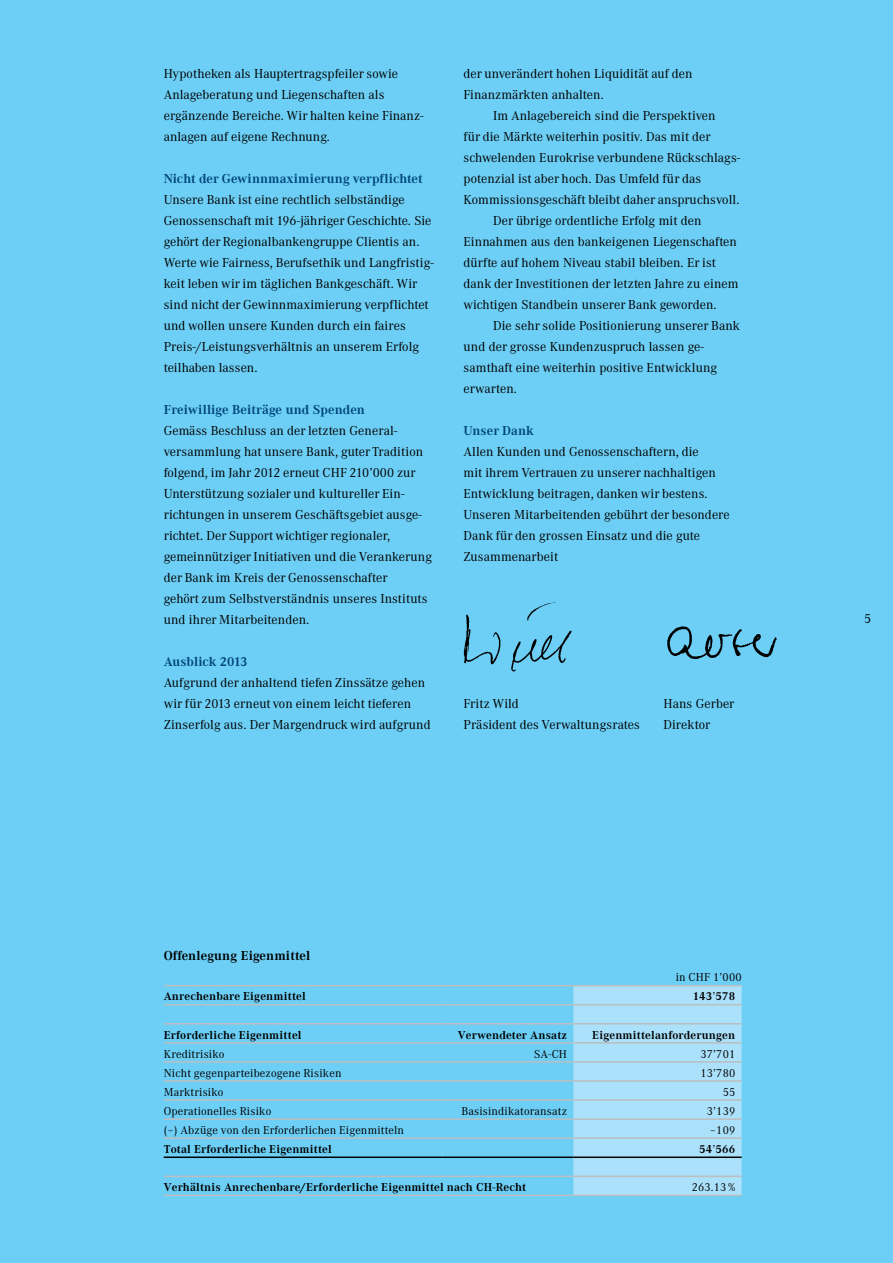
<style>
.page{position:relative;width:893px;height:1263px;background:#6dcff6}
.page>*{position:absolute;margin:0;border:0;box-sizing:border-box;transform-origin:0 0}
.t1{font:12.75px/21px "Corporate ABQ";letter-spacing:.01em;color:#000}
.t2{font:700 12.75px "Corporate ABQ";letter-spacing:.01em;color:#004579}
.t3{font:700 12.75px "Corporate ABQ";letter-spacing:.01em;color:#000}
.t4{font:700 11.25px "Corporate ABQ";letter-spacing:.015em;color:#000}
.t5{font:11.25px "Corporate ABQ";letter-spacing:.015em;color:#000}
.s1{font-weight:400}
</style>
<div class="page">
<img style="left:667px;top:626px;width:110px;height:33px">
<img style="left:463px;top:601px;width:109px;height:71px">
<div style="left:573px;top:986px;width:169px;height:209px;background:#abe1fa"></div>
<hr style="left:164px;top:1004px;width:278px;height:1px;background:#bcbec0">
<hr style="left:442px;top:1004px;width:131px;height:1px;background:#bcbec0">
<hr style="left:573px;top:1004px;width:169px;height:1px;background:#bcbec0">
<hr style="left:164px;top:1023px;width:278px;height:1px;background:#bcbec0">
<hr style="left:442px;top:1023px;width:131px;height:1px;background:#bcbec0">
<hr style="left:573px;top:1023px;width:169px;height:1px;background:#bcbec0">
<hr style="left:164px;top:1042px;width:278px;height:1px;background:#bcbec0">
<hr style="left:442px;top:1042px;width:131px;height:1px;background:#bcbec0">
<hr style="left:573px;top:1042px;width:169px;height:1px;background:#bcbec0">
<hr style="left:164px;top:1061px;width:278px;height:2px;background:#bcbec0">
<hr style="left:442px;top:1061px;width:131px;height:2px;background:#bcbec0">
<hr style="left:573px;top:1061px;width:169px;height:2px;background:#bcbec0">
<hr style="left:164px;top:1080px;width:278px;height:2px;background:#bcbec0">
<hr style="left:442px;top:1080px;width:131px;height:2px;background:#bcbec0">
<hr style="left:573px;top:1080px;width:169px;height:2px;background:#bcbec0">
<hr style="left:164px;top:1099px;width:278px;height:2px;background:#bcbec0">
<hr style="left:442px;top:1099px;width:131px;height:2px;background:#bcbec0">
<hr style="left:573px;top:1099px;width:169px;height:2px;background:#bcbec0">
<hr style="left:164px;top:1118px;width:278px;height:2px;background:#bcbec0">
<hr style="left:442px;top:1118px;width:131px;height:2px;background:#bcbec0">
<hr style="left:573px;top:1118px;width:169px;height:2px;background:#bcbec0">
<hr style="left:164px;top:1175px;width:278px;height:2px;background:#bcbec0">
<hr style="left:442px;top:1175px;width:131px;height:2px;background:#bcbec0">
<hr style="left:573px;top:1175px;width:169px;height:2px;background:#bcbec0">
<hr style="left:164px;top:1195px;width:278px;height:1px;background:#bcbec0">
<hr style="left:442px;top:1195px;width:131px;height:1px;background:#bcbec0">
<hr style="left:573px;top:1195px;width:169px;height:1px;background:#bcbec0">
<hr style="left:164px;top:1137px;width:278px;height:2px;background:#bcbec0">
<hr style="left:442px;top:1137px;width:131px;height:2px;background:#bcbec0">
<hr style="left:573px;top:1137px;width:169px;height:2px;background:#bcbec0">
<hr style="left:164px;top:1156px;width:278px;height:2px;background:#000">
<hr style="left:442px;top:1156px;width:131px;height:2px;background:#000">
<hr style="left:573px;top:1156px;width:169px;height:2px;background:#000">
<hr style="left:164px;top:985px;width:278px;height:1px;background:#bcbec0">
<hr style="left:442px;top:985px;width:131px;height:1px;background:#bcbec0">
<hr style="left:573px;top:985px;width:169px;height:1px;background:#bcbec0">
<p class="t1" style="left:164px;top:63px;width:261px">Hypotheken als Hauptertragspfeiler sowie Anlageberatung und Liegenschaften als ergänzende Bereiche. Wir halten keine Finanz&shy;anlagen auf eigene Rechnung.</p>
<p class="t2" style="left:164px;top:171px;width:261px">Nicht der Gewinnmaximierung verpflichtet</p>
<p class="t1" style="left:164px;top:189px;width:272px">Unsere Bank ist eine rechtlich selbständige Genossenschaft mit 196-jähriger Geschichte. Sie gehört der Regionalbankengruppe Clientis an.<br>Werte wie Fairness, Berufsethik und Langfristig&shy;keit leben wir im täglichen Bankgeschäft. Wir sind nicht der Gewinnmaximierung verpflichtet und wollen unsere Kunden durch ein faires Preis-/Leistungsverhältnis an unserem Erfolg teilhaben lassen.</p>
<p class="t2" style="left:164px;top:402px;width:203px">Freiwillige Beiträge und Spenden</p>
<p class="t1" style="left:164px;top:420px;width:270px">Gemäss Beschluss an der letzten General&shy;versammlung hat unsere Bank, guter Tradition folgend, im Jahr 2012 erneut CHF 210’000 zur Unterstützung sozialer und kultureller Ein&shy;richtungen in unserem Geschäftsgebiet ausge&shy;richtet. Der Support wichtiger regionaler, gemeinnütziger Initiativen und die Verankerung der Bank im Kreis der Genossenschafter<br>gehört zum Selbstverständnis unseres Instituts und ihrer Mitarbeitenden.</p>
<p class="t2" style="left:164px;top:654px;width:85px">Ausblick 2013</p>
<p class="t1" style="left:164px;top:672px;width:268px">Aufgrund der anhaltend tiefen Zinssätze gehen wir für 2013 erneut von einem leicht tieferen<br>Zinserfolg aus. Der Margendruck wird aufgrund</p>
<p class="t1" style="left:463px;top:63px;width:231px">der unverändert hohen Liquidität auf den<br>Finanzmärkten anhalten.</p>
<p class="t1" style="left:493px;top:105px;width:224px">Im Anlagebereich sind die Perspektiven</p>
<p class="t1" style="left:463px;top:126px;width:249px">für die Märkte weiterhin positiv. Das mit der</p>
<p class="t1" style="left:463px;top:147px;width:278px">schwelenden Eurokrise verbundene Rückschlags-</p>
<p class="t1" style="left:463px;top:168px;width:239px">potenzial ist aber hoch. Das Umfeld für das</p>
<p class="t1" style="left:463px;top:189px;width:277px">Kommissionsgeschäft bleibt daher anspruchsvoll.</p>
<p class="t1" style="left:493px;top:210px;width:210px">Der übrige ordentliche Erfolg mit den</p>
<p class="t1" style="left:463px;top:231px;width:275px">Einnahmen aus den bankeigenen Liegenschaften</p>
<p class="t1" style="left:463px;top:252px;width:254px">dürfte auf hohem Niveau stabil bleiben. Er ist</p>
<p class="t1" style="left:463px;top:273px;width:277px">dank der Investitionen der letzten Jahre zu einem</p>
<p class="t1" style="left:463px;top:294px;width:255px">wichtigen Standbein unserer Bank geworden.</p>
<p class="t1" style="left:493px;top:315px;width:248px">Die sehr solide Positionierung unserer Bank</p>
<p class="t1" style="left:463px;top:336px;width:242px">und der grosse Kundenzuspruch lassen ge-</p>
<p class="t1" style="left:463px;top:357px;width:255px">samthaft eine weiterhin positive Entwicklung</p>
<p class="t1" style="left:463px;top:378px;width:55px">erwarten.</p>
<p class="t2" style="left:463px;top:423px;width:72px">Unser Dank</p>
<p class="t1" style="left:463px;top:441px;width:268px">Allen Kunden und Genossenschaftern, die<br>mit ihrem Vertrauen zu unserer nachhaltigen Entwicklung beitragen, danken wir bestens.<br>Unseren Mitarbeitenden gebührt der besondere Dank für den grossen Einsatz und die gute Zusammenarbeit</p>
<p class="t1" style="left:463px;top:693px;width:178px">Fritz Wild<br>Präsident des Verwaltungsrates</p>
<p class="t1" style="left:663px;top:693px;width:73px">Hans Gerber<br>Direktor</p>
<p class="t3" style="left:164px;top:948px;width:148px">Offenlegung Eigenmittel</p>
<p class="t5" style="left:676px;top:970px;width:67px">in CHF 1’000</p>
<p class="t4" style="left:164px;top:990px;width:144px">Anrechenbare Eigenmittel</p>
<p class="t4" style="left:693px;top:990px;width:44px">143<span class="s1">’</span>578</p>
<p class="t4" style="left:164px;top:1028px;width:139px">Erforderliche Eigenmittel</p>
<p class="t4" style="left:458px;top:1028px;width:111px">Verwendeter Ansatz</p>
<p class="t4" style="left:592px;top:1028px;width:144px">Eigenmittelanforderungen</p>
<p class="t5" style="left:164px;top:1047px;width:62px">Kreditrisiko</p>
<p class="t5" style="left:534px;top:1047px;width:34px">SA-CH</p>
<p class="t5" style="left:700px;top:1047px;width:36px">37’701</p>
<p class="t5" style="left:164px;top:1066px;width:179px">Nicht gegenparteibezogene Risiken</p>
<p class="t5" style="left:700px;top:1066px;width:36px">13’780</p>
<p class="t5" style="left:164px;top:1085px;width:61px">Marktrisiko</p>
<p class="t5" style="left:723px;top:1085px;width:14px">55</p>
<p class="t5" style="left:164px;top:1104px;width:109px">Operationelles Risiko</p>
<p class="t5" style="left:461px;top:1104px;width:107px">Basisindikatoransatz</p>
<p class="t5" style="left:707px;top:1104px;width:30px">3’139</p>
<p class="t5" style="left:164px;top:1123px;width:242px">(–) Abzüge von den Erforderlichen Eigenmitteln</p>
<p class="t5" style="left:710px;top:1123px;width:27px">–109</p>
<p class="t4" style="left:164px;top:1142px;width:170px">Total Erforderliche Eigenmittel</p>
<p class="t4" style="left:699px;top:1142px;width:37px">54<span class="s1">’</span>566</p>
<p class="t4" style="left:164px;top:1180px;width:364px">Verhältnis Anrechenbare/Erforderliche Eigenmittel nach CH-Recht</p>
<p class="t5" style="left:692px;top:1181px;width:45px">263.13%</p>
<p class="t1" style="left:864px;top:608px;width:9px">5</p>
</div>
